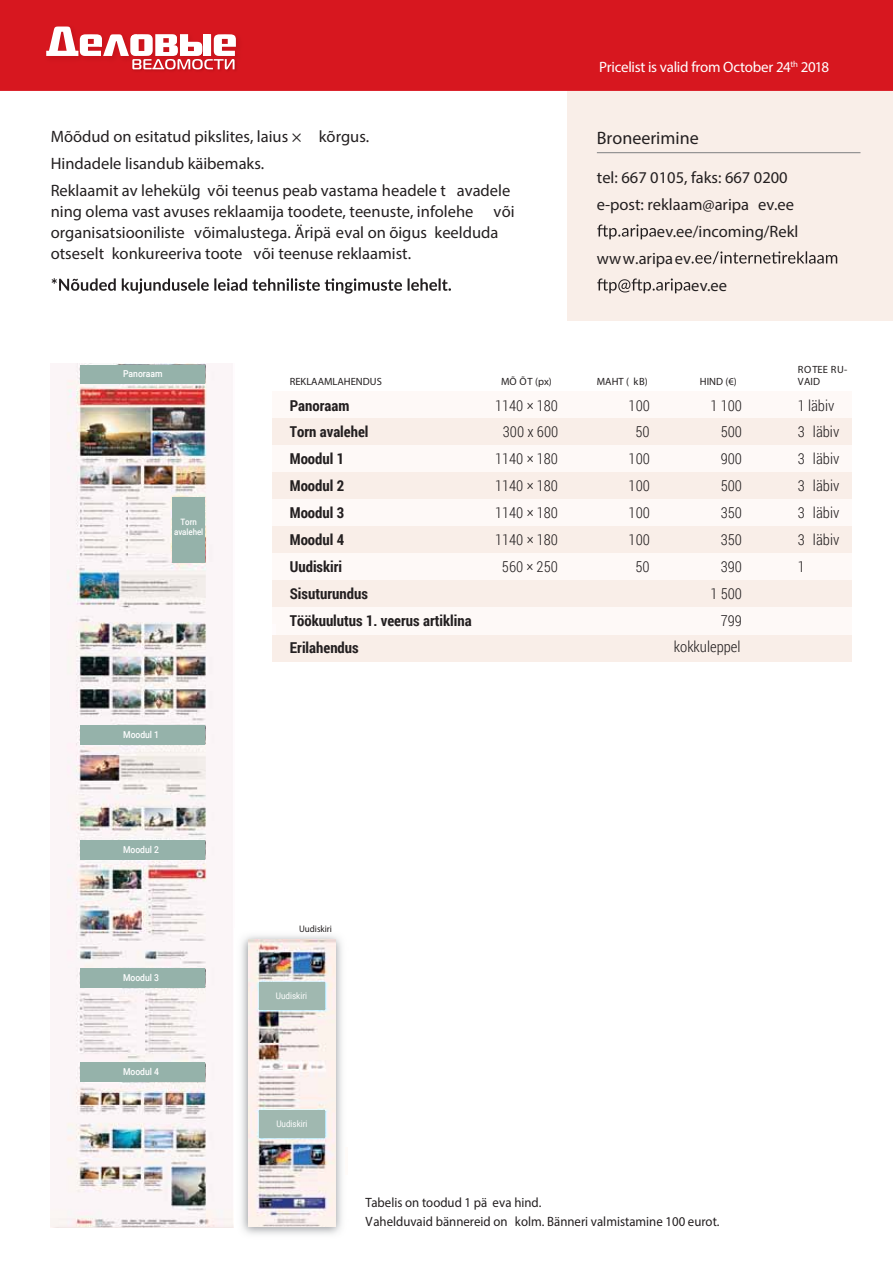
<style>
.page{position:relative;width:893px;height:1263px;background:#fff}
.page>*{position:absolute;margin:0;border:0;box-sizing:border-box;transform-origin:0 0}
.t1{font:700 18px "Lato";color:#231f20}
.t2{font:16.5px/27px "Lato";color:#231f20}
.t3{font:300 15px/27px "Roboto Condensed";color:#231f20;text-align:center}
.t4{font:700 15px/27px "Roboto Condensed";color:#231f20}
.t5{font:15px "Myriad Pro";letter-spacing:-.02em;color:#fff}
.t6{font:700 15px "Lato";color:#fff}
.t7{font:13.5px/19.5px "Lato";color:#231f20;scale:.95 1}
.t8{font:700 10.5px "Lato";color:#231f20}
.t9{font:700 10.5px/12.6px "Lato";letter-spacing:.025em;color:#231f20}
.t10{font:500 9.6px "Roboto";letter-spacing:-.005em;color:#fff;scale:.9 1}
.t11{font:9.45px "Lato";color:#231f20;scale:.95 1}
.t12{font:9px "Roboto";color:#fff;scale:.9 1}
.t13{font:500 8.85px/9.4px "Roboto";letter-spacing:-.005em;color:#fff;text-align:center;scale:.9 1}
</style>
<div class="page">
<div style="left:0;top:0;width:893px;height:91px;background:#d7171f"></div>
<img style="left:55px;top:26px;width:14px;height:1px">
<img style="left:236px;top:38px;width:3px;height:19px">
<img style="left:133px;top:64px;width:104px;height:7px">
<svg style="left:46px;top:27px;width:190px;height:42px"></svg>
<div style="left:273px;top:635px;width:579px;height:27px;background:#f9eee8"></div>
<div style="left:567px;top:91px;width:326px;height:229px;background:#f9eee8"></div>
<hr style="left:0;top:91px;width:893px;height:1px;background:#db262f">
<svg style="left:52px;top:278px;width:399px;height:16px"></svg>
<svg style="left:597px;top:224px;width:59px;height:15px"></svg>
<svg style="left:692px;top:251px;width:145px;height:13px"></svg>
<svg style="left:597px;top:278px;width:93px;height:15px"></svg>
<hr style="left:597px;top:152px;width:263px;height:1px;background:#8c8c8c">
<div style="left:273px;top:392px;width:579px;height:27px;background:#fef9f7"></div>
<div style="left:273px;top:419px;width:579px;height:27px;background:#f9eee8"></div>
<div style="left:273px;top:446px;width:579px;height:27px;background:#fef9f7"></div>
<div style="left:273px;top:473px;width:579px;height:27px;background:#f9eee8"></div>
<div style="left:273px;top:500px;width:579px;height:27px;background:#fef9f7"></div>
<div style="left:273px;top:527px;width:579px;height:27px;background:#f9eee8"></div>
<div style="left:273px;top:554px;width:579px;height:27px;background:#fef9f7"></div>
<div style="left:273px;top:581px;width:579px;height:27px;background:#f9eee8"></div>
<div style="left:273px;top:608px;width:579px;height:27px;background:#fef9f7"></div>
<img style="left:51px;top:364px;width:183px;height:864px">
<div style="left:80px;top:365px;width:125px;height:19px;background:#95b2aa"></div>
<div style="left:172px;top:497px;width:33px;height:66px;background:#95b2aa"></div>
<div style="left:80px;top:725px;width:125px;height:19px;background:#95b2aa"></div>
<div style="left:80px;top:840px;width:125px;height:19px;background:#95b2aa"></div>
<div style="left:80px;top:968px;width:125px;height:19px;background:#95b2aa"></div>
<div style="left:80px;top:1063px;width:125px;height:19px;background:#95b2aa"></div>
<img style="left:241px;top:935px;width:101px;height:300px">
<img style="left:248px;top:940px;width:87px;height:287px">
<div style="left:259px;top:982px;width:66px;height:28px;background:#a0b8b0"></div>
<div style="left:259px;top:1110px;width:66px;height:28px;background:#a0b8b0"></div>
<p class="t2" style="left:51px;top:123px;width:461px">Mõõdud on esitatud pikslites, laius × kõrgus.<br>Hindadele lisandub käibemaks.<br>Reklaamit av lehekülg või teenus peab vastama headele t avadele</p>
<p class="t2" style="left:51px;top:201px;width:466px;line-height:21px">ning olema vast avuses reklaamija toodete, teenuste, infolehe või organisatsiooniliste võimalustega. Äripä eval on õigus keelduda otseselt konkureeriva toote või teenuse reklaamist.</p>
<p class="t5" style="left:599px;top:58px;width:231px">Pricelist s valid from October 24<sup>th</sup> 2018</p>
<p class="t6" style="left:597px;top:59px;width:73px">Hinnakiri k</p>
<p class="t1" style="left:597px;top:126px;width:103px">Broneerimine</p>
<p class="t2" style="left:597px;top:163px;width:192px">tel: 667 0105, faks: 667 0200</p>
<p class="t2" style="left:597px;top:190px;width:199px">e-post: reklaam@aripa ev.ee</p>
<p class="t2" style="left:657px;top:217px;width:143px">ev.ee/incoming/Rekl</p>
<p class="t2" style="left:597px;top:244px;width:96px">www.aripaev</p>
<p class="t2" style="left:691px;top:271px;width:37px">ev.ee</p>
<p class="t10" style="left:123px;top:367px;width:45px">Panoraam</p>
<p class="t13" style="left:174px;top:517px;width:34px">Torn avalehel</p>
<p class="t10" style="left:123px;top:728px;width:41px">Moodul 1</p>
<p class="t10" style="left:123px;top:842px;width:41px">Moodul 2</p>
<p class="t10" style="left:123px;top:970px;width:41px">Moodul 3</p>
<p class="t10" style="left:123px;top:1065px;width:41px">Moodul 4</p>
<p class="t8" style="left:290px;top:375px;width:94px">REKLAAMLAHENDUS</p>
<p class="t4" style="left:290px;top:391px;width:61px">Panoraam</p>
<p class="t8" style="left:501px;top:375px;width:52px">MÕ ÕT (px)</p>
<p class="t8" style="left:597px;top:375px;width:53px">MAHT ( kB)</p>
<p class="t8" style="left:700px;top:375px;width:38px">HIND (€)</p>
<p class="t9" style="left:798px;top:363px;width:51px">ROTEE RU-<br>VAID</p>
<p class="t3" style="left:495px;top:391px;width:65px">1140 × 180</p>
<p class="t3" style="left:629px;top:391px;width:23px">100</p>
<p class="t3" style="left:710px;top:391px;width:33px">1 100</p>
<p class="t3" style="left:798px;top:391px;width:38px">1 läbiv</p>
<p class="t4" style="left:290px;top:418px;width:80px">Torn avalehel</p>
<p class="t3" style="left:503px;top:418px;width:57px">300 x 600</p>
<p class="t3" style="left:635px;top:418px;width:16px">50</p>
<p class="t3" style="left:721px;top:418px;width:23px">500</p>
<p class="t3" style="left:798px;top:418px;width:43px">3 läbiv</p>
<p class="t4" style="left:290px;top:445px;width:183px">Moodul 1<br>Moodul 2<br>Moodul 3<br>Moodul 4<br>Uudiskiri<br>Sisuturundus<br>Töökuulutus 1. veerus artiklina<br>Erilahendus</p>
<p class="t3" style="left:495px;top:445px;width:65px">1140 × 180<br>1140 × 180<br>1140 × 180<br>1140 × 180<br>560 × 250</p>
<p class="t3" style="left:629px;top:445px;width:23px">100<br>100<br>100<br>100<br>50</p>
<p class="t3" style="left:710px;top:445px;width:33px;text-align:right">900<br>500<br>350<br>350<br>390<br>1 500<br>799</p>
<p class="t3" style="left:674px;top:632px;width:68px">kokkuleppel</p>
<p class="t3" style="left:798px;top:445px;width:9px;text-align:justify">3<br>3<br>3<br>3<br>1</p>
<p class="t3" style="left:813px;top:445px;width:28px;text-align:justify">läbiv läbiv läbiv läbiv</p>
<p class="t11" style="left:299px;top:923px;width:36px">Uudiskiri</p>
<p class="t12" style="left:276px;top:989px;width:36px">Uudiskiri</p>
<p class="t12" style="left:276px;top:1117px;width:36px">Uudiskiri</p>
<p class="t7" style="left:365px;top:1192px;width:374px">Tabelis on toodud 1 pä eva hind.<br>Vahelduvaid bännereid on kolm. Bänneri valmistamine 100 eurot.</p>
</div>
